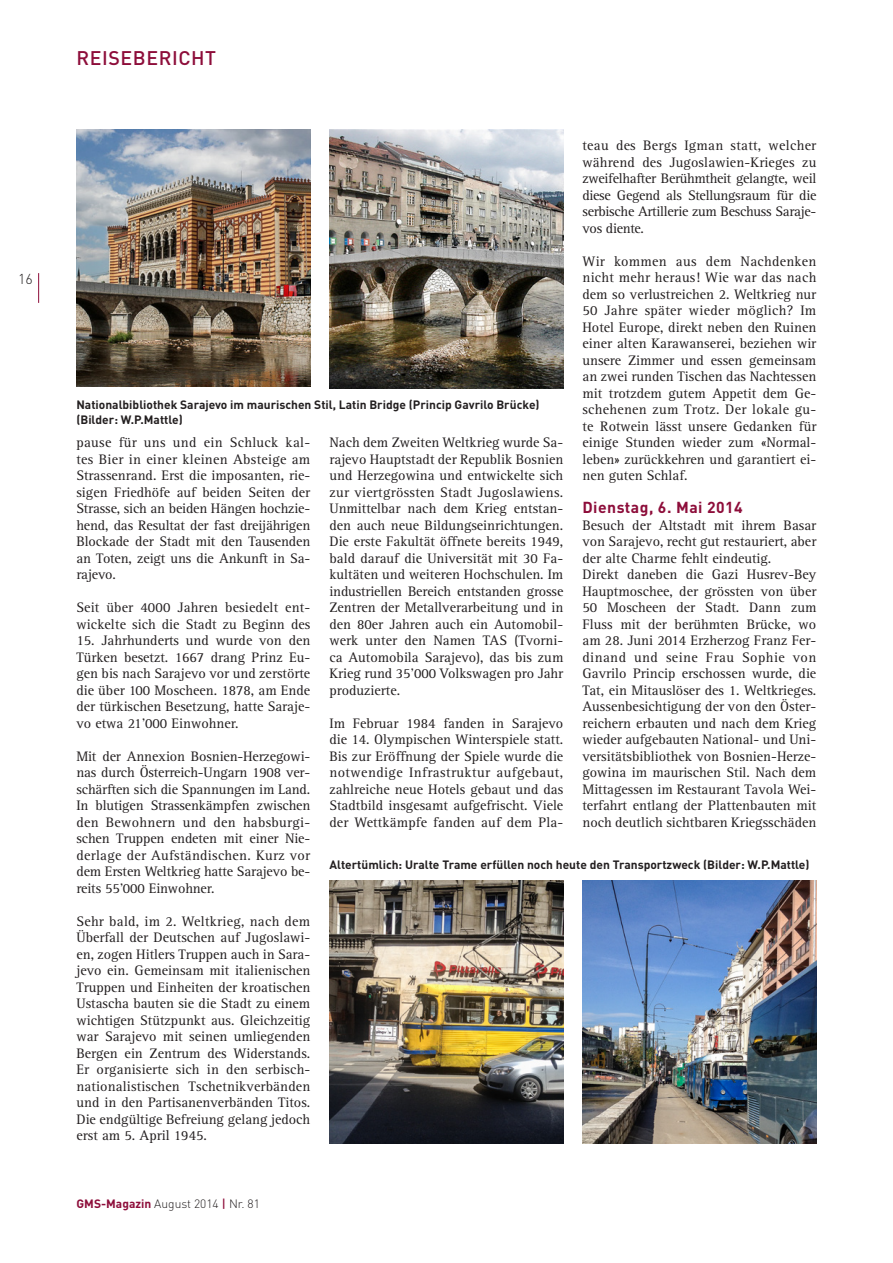
<style>
.page{position:relative;width:893px;height:1263px;background:#fff}
.page>*{position:absolute;margin:0;border:0;box-sizing:border-box;transform-origin:0 0}
.t1{font:500 19.5px "DIN";letter-spacing:.03em;color:#8d0d3a}
.t2{font:700 15.75px "DIN";letter-spacing:.03em;color:#8d0d3a}
.t3{font:14.25px/16.5px "Rotis Serif";color:#231f20;text-align:justify}
.t4{font:300 14.25px "DIN";color:#231f20}
.t5{font:700 12px/14.4px "DIN";color:#231f20}
.t6{font:300 12px "DIN";color:#231f20}
.s1{font-weight:700;color:#8d0d3a}
.s2{font-weight:500;color:#8d0d3a}
</style>
<div class="page">
<hr style="left:38px;top:273px;width:1px;height:30px;background:#8d0d3a">
<img style="left:76px;top:130px;width:234px;height:257px">
<img style="left:329px;top:881px;width:234px;height:263px">
<img style="left:329px;top:130px;width:235px;height:259px">
<img style="left:582px;top:881px;width:235px;height:263px">
<p class="t4" style="left:18px;top:270px;width:16px">16</p>
<h1 class="t1" style="left:76px;top:45px;width:141px">REISEBERICHT</h1>
<p class="t3" style="left:582px;top:137px;width:235px">teau des Bergs Igman statt, welcher während des Jugoslawien-Krieges zu zweifelhafter Berühmtheit gelangte, weil diese Gegend als Stellungsraum für die serbische Artillerie zum Beschuss Saraje&shy;vos diente.</p>
<p class="t3" style="left:582px;top:253px;width:235px">Wir kommen aus dem Nachdenken nicht mehr heraus! Wie war das nach dem so verlustreichen 2. Weltkrieg nur 50 Jahre später wieder möglich? Im Hotel Europe, direkt neben den Ruinen einer alten Karawanserei, beziehen wir unsere Zimmer und essen gemeinsam an zwei runden Tischen das Nachtessen mit trotzdem gutem Appetit dem Ge&shy;schehenen zum Trotz. Der lokale gu&shy;te Rotwein lässt unsere Gedanken für einige Stunden wieder zum «Normal&shy;leben» zurückkehren und garantiert ei&shy;nen guten Schlaf.</p>
<p class="t2" style="left:582px;top:497px;width:162px">Dienstag, 6. Mai 2014</p>
<p class="t3" style="left:582px;top:517px;width:235px;text-align:left">Besuch der Altstadt mit ihrem Basar von Sarajevo, recht gut restauriert, aber der alte Charme fehlt eindeutig.<br>Direkt daneben die Gazi Husrev-Bey Hauptmoschee, der grössten von über 50 Moscheen der Stadt. Dann zum Fluss mit der berühmten Brücke, wo am 28. Juni 2014 Erzherzog Franz Fer&shy;dinand und seine Frau Sophie von Gavrilo Princip erschossen wurde, die Tat, ein Mitauslöser des 1. Weltkrieges.<br>Aussenbesichtigung der von den Öster&shy;reichern erbauten und nach dem Krieg wieder aufgebauten National- und Uni&shy;versitätsbibliothek von Bosnien-Herze&shy;gowina im maurischen Stil. Nach dem Mittagessen im Restaurant Tavola Wei&shy;terfahrt entlang der Plattenbauten mit noch deutlich sichtbaren Kriegsschäden</p>
<p class="t5" style="left:76px;top:397px;width:465px">Nationalbibliothek Sarajevo im maurischen Stil, Latin Bridge (Princip Gavrilo Brücke) (Bilder: W.P.Mattle)</p>
<p class="t3" style="left:76px;top:434px;width:235px">pause für uns und ein Schluck kal&shy;tes Bier in einer kleinen Absteige am Strassenrand. Erst die imposanten, rie&shy;sigen Friedhöfe auf beiden Seiten der Strasse, sich an beiden Hängen hochzie&shy;hend, das Resultat der fast dreijährigen Blockade der Stadt mit den Tausenden an Toten, zeigt uns die Ankunft in Sa&shy;rajevo.</p>
<p class="t3" style="left:76px;top:600px;width:235px">Seit über 4000 Jahren besiedelt ent&shy;wickelte sich die Stadt zu Beginn des</p>
<p class="t3" style="left:76px;top:633px;width:235px">15. Jahrhunderts und wurde von den Türken besetzt. 1667 drang Prinz Eu&shy;gen bis nach Sarajevo vor und zerstörte die über 100 Moscheen. 1878, am Ende der türkischen Besetzung, hatte Saraje&shy;vo etwa 21'000 Einwohner.</p>
<p class="t3" style="left:76px;top:748px;width:235px">Mit der Annexion Bosnien-Herzegowi&shy;nas durch Österreich-Ungarn 1908 ver&shy;schärften sich die Spannungen im Land.<br>In blutigen Strassenkämpfen zwischen den Bewohnern und den habsburgi&shy;schen Truppen endeten mit einer Nie&shy;derlage der Aufständischen. Kurz vor dem Ersten Weltkrieg hatte Sarajevo be&shy;reits 55'000 Einwohner.</p>
<p class="t3" style="left:76px;top:913px;width:235px">Sehr bald, im 2. Weltkrieg, nach dem Überfall der Deutschen auf Jugoslawi&shy;en, zogen Hitlers Truppen auch in Sara&shy;jevo ein. Gemeinsam mit italienischen Truppen und Einheiten der kroatischen Ustascha bauten sie die Stadt zu einem wichtigen Stützpunkt aus. Gleichzeitig war Sarajevo mit seinen umliegenden Bergen ein Zentrum des Widerstands.<br>Er organisierte sich in den serbisch&shy;nationalistischen Tschetnikverbänden und in den Partisanenverbänden Titos.<br>Die endgültige Befreiung gelang jedoch erst am 5. April 1945.</p>
<p class="t3" style="left:329px;top:435px;width:235px">Nach dem Zweiten Weltkrieg wurde Sa&shy;rajevo Hauptstadt der Republik Bosnien und Herzegowina und entwickelte sich zur viertgrössten Stadt Jugoslawiens.<br>Unmittelbar nach dem Krieg entstan&shy;den auch neue Bildungseinrichtungen.<br>Die erste Fakultät öffnete bereits 1949, bald darauf die Universität mit 30 Fa&shy;kultäten und weiteren Hochschulen. Im industriellen Bereich entstanden grosse Zentren der Metallverarbeitung und in den 80er Jahren auch ein Automobil&shy;werk unter den Namen TAS (Tvorni&shy;ca Automobila Sarajevo), das bis zum Krieg rund 35'000 Volkswagen pro Jahr produzierte.</p>
<p class="t3" style="left:329px;top:715px;width:235px">Im Februar 1984 fanden in Sarajevo die 14. Olympischen Winterspiele statt.<br>Bis zur Eröffnung der Spiele wurde die notwendige Infrastruktur aufgebaut, zahlreiche neue Hotels gebaut und das Stadtbild insgesamt aufgefrischt. Viele der Wettkämpfe fanden auf dem Pla-</p>
<p class="t5" style="left:329px;top:857px;width:481px">Altertümlich: Uralte Trame erfüllen noch heute den Transportzweck (Bilder: W.P.Mattle)</p>
<p class="t6" style="left:77px;top:1196px;width:185px"><span class="s1">GMS-Magazin</span> August 2014 <span class="s2">|</span> Nr. 81</p>
</div>
